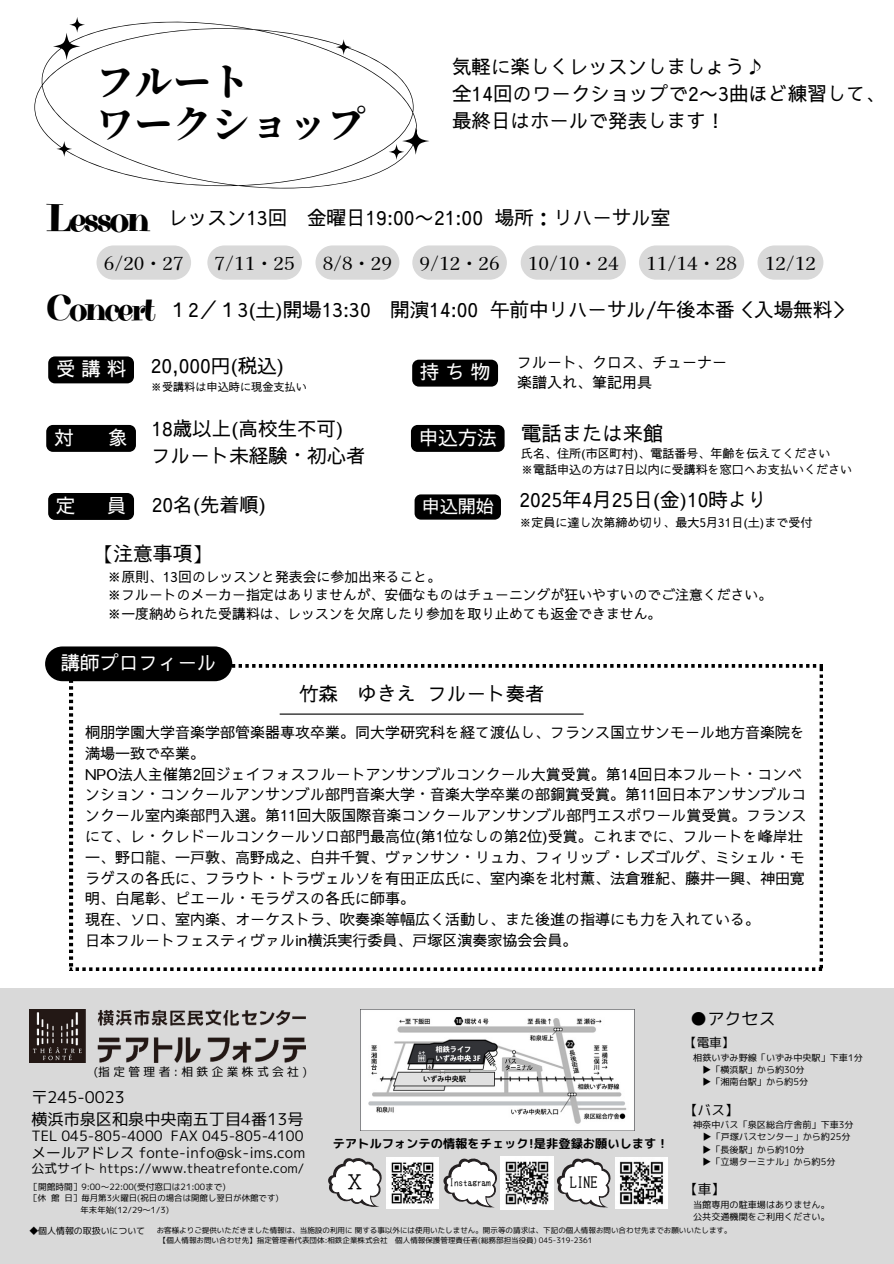
<style>
.page{position:relative;width:894px;height:1264px;background:#fff}
.page>*{position:absolute;margin:0;border:0;box-sizing:border-box;transform-origin:0 0}
.t1{font:39.15px "Purple Purse";letter-spacing:-.085em;color:#000}
.t2{font:38.4px/41.5px "Soukou Mincho";letter-spacing:.005em;color:#000}
.t3{font:36.45px "Purple Purse";letter-spacing:-.085em;color:#000}
.t4{font:500 20.25px "Sawarabi Gothic";color:#000}
.t5{font:500 19.8px "Sawarabi Gothic";color:#000}
.t6{font:500 19.5px/27px "Sawarabi Gothic";color:#000}
.t7{font:500 19.5px "Sawarabi Gothic";color:#fff}
.t8{font:18.15px "cinecaption";color:#000}
.t9{font:18px "Kaisei Opti";color:#000}
.t10{font:500 18px "Sawarabi Gothic";color:#fff}
.t11{font:17.1px "mplus 1 p regular";color:#000}
.t12{font:16.2px "mplus 1 p regular";color:#000}
.t13{font:500 15px/20.7px "Sawarabi Gothic";color:#000}
.t14{font:14.7px "mplus 1 p regular";color:#000}
.t15{font:14.25px "mplus 1 p regular";color:#000}
.t16{font:500 13.8px "Sawarabi Gothic";color:#000}
.t17{font:13.65px "mplus 1 p regular";color:#000}
.t18{font:13.65px "cinecaption";color:#000}
.t19{font:12.9px "mplus 1 p regular";color:#000}
.t20{font:12.6px "mplus 1 p regular";color:#000}
.t21{font:12.3px "rounded mplus 1 p bold";color:#000}
.t22{font:500 12px "Sawarabi Gothic";color:#000}
.t23{font:11.7px "mplus 1 p regular";letter-spacing:.29em;color:#000}
.t24{font:500 11.1px "Sawarabi Gothic";color:#000}
.t25{font:9.15px "mplus 1 p regular";color:#000}
.t26{font:9.15px "cinecaption";color:#000}
.t27{font:8.85px "mplus 1 p regular";color:#000}
.t28{font:8.7px "mplus 1 p regular";color:#000}
.t29{font:8.4px "mplus 1 p regular";color:#000}
.t30{font:7.5px "mplus 1 p regular";color:#000}
.s1{font-family:"Noto Sans CJ Ksc";font-weight:400}
</style>
<div class="page">
<div style="left:0;top:987px;width:893px;height:276px;background:#d9d9d9"></div>
<img style="left:29px;top:1009px;width:276px;height:53px">
<img style="left:360px;top:1009px;width:274px;height:121px">
<svg style="left:328px;top:1158px;width:54px;height:49px"></svg>
<svg style="left:443px;top:1158px;width:54px;height:50px"></svg>
<svg style="left:557px;top:1158px;width:54px;height:50px"></svg>
<img style="left:501px;top:1156px;width:52px;height:53px">
<img style="left:386px;top:1157px;width:52px;height:51px">
<img style="left:615px;top:1157px;width:52px;height:51px">
<svg style="left:70px;top:664px;width:752px;height:306px"></svg>
<hr style="left:279px;top:713px;width:304px;height:1px;background:#000">
<svg style="left:34px;top:21px;width:395px;height:168px"></svg>
<svg style="left:388px;top:144px;width:16px;height:16px"></svg>
<svg style="left:69px;top:17px;width:16px;height:16px"></svg>
<div style="left:45px;top:646px;width:187px;height:35px;background:#000;border-radius:17px"></div>
<svg style="left:96px;top:245px;width:95px;height:35px"></svg>
<svg style="left:207px;top:245px;width:95px;height:35px"></svg>
<svg style="left:315px;top:245px;width:84px;height:35px"></svg>
<svg style="left:412px;top:245px;width:94px;height:35px"></svg>
<svg style="left:520px;top:245px;width:105px;height:35px"></svg>
<svg style="left:639px;top:245px;width:105px;height:35px"></svg>
<div style="left:757px;top:245px;width:66px;height:35px;background:#d9d9d9;border-radius:17px"></div>
<div style="left:46px;top:425px;width:90px;height:27px;background:#000"></div>
<div style="left:414px;top:494px;width:87px;height:25px;background:#000"></div>
<div style="left:48px;top:356px;width:86px;height:27px;background:#000"></div>
<div style="left:411px;top:425px;width:93px;height:27px;background:#000;border-radius:7px"></div>
<div style="left:48px;top:493px;width:86px;height:27px;background:#000;border-radius:7px"></div>
<div style="left:412px;top:359px;width:86px;height:27px;background:#000"></div>
<p class="t2" style="left:96px;top:61px;width:271px">フルート<br>ワークショップ</p>
<h1 class="t6" style="left:452px;top:54px;width:434px">気軽に楽しくレッスンしましょう♪<br>全14回のワークショップで2〜3曲ほど練習して、最終日はホールで発表します！</h1>
<h3 class="t1" style="left:46px;top:196px;width:106px">Lesson</h3>
<h2 class="t6" style="left:168px;top:205px;width:503px">レッスン13回 金曜日19:00〜21:00 場所：リハーサル室</h2>
<p class="t9" style="left:104px;top:249px;width:82px">6/20・27</p>
<p class="t9" style="left:214px;top:249px;width:82px">7/11・25</p>
<p class="t9" style="left:322px;top:249px;width:71px">8/8・29</p>
<p class="t9" style="left:419px;top:249px;width:82px">9/12・26</p>
<p class="t9" style="left:527px;top:249px;width:92px">10/10・24</p>
<p class="t9" style="left:646px;top:249px;width:92px">11/14・28</p>
<p class="t9" style="left:764px;top:249px;width:53px">12/12</p>
<h5 class="t3" style="left:46px;top:287px;width:112px">Concert</h5>
<h3 class="t6" style="left:168px;top:296px;width:684px">１2／１3(土)開場13:30 開演14:00 午前中リハーサル/午後本番＜入場無料＞</h3>
<p class="t7" style="left:56px;top:360px;width:72px">受講料</p>
<p class="t6" style="left:151px;top:353px;width:135px">20,000円(税込)</p>
<p class="t24" style="left:151px;top:381px;width:157px">※受講料は申込時に現金支払い</p>
<p class="t7" style="left:420px;top:363px;width:72px">持ち物</p>
<p class="t13" style="left:517px;top:353px;width:211px;line-height:20.2px">フルート、クロス、チューナー楽譜入れ、筆記用具</p>
<p class="t7" style="left:54px;top:428px;width:21px">対</p>
<p class="t7" style="left:109px;top:428px;width:21px">象</p>
<p class="t6" style="left:151px;top:415px;width:216px">18歳以上(高校生不可)フルート未経験・初心者</p>
<p class="t7" style="left:418px;top:428px;width:79px">申込方法</p>
<p class="t4" style="left:521px;top:424px;width:144px">電話または来館</p>
<p class="t22" style="left:521px;top:447px;width:311px">氏名、住所(市区町村)、電話番号、年齢を伝えてください</p>
<h5 class="t22" style="left:521px;top:463px;width:332px">※電話申込の方は7日以内に受講料を窓口へお支払いください</h5>
<p class="t7" style="left:56px;top:496px;width:21px">定</p>
<p class="t7" style="left:107px;top:496px;width:21px">員</p>
<p class="t6" style="left:152px;top:492px;width:116px">20名(先着順)</p>
<p class="t10" style="left:421px;top:497px;width:73px">申込開始</p>
<p class="t6" style="left:519px;top:487px;width:249px">2025年4月25日(金)10時より</p>
<p class="t22" style="left:519px;top:517px;width:294px">※定員に達し次第締め切り、最大5月31日(土)まで受付</p>
<h3 class="t5" style="left:94px;top:544px;width:120px">【注意事項】</h3>
<p class="t16" style="left:107px;top:570px;width:335px">※原則、13回のレッスンと発表会に参加出来ること。</p>
<h6 class="t16" style="left:107px;top:588px;width:666px">※フルートのメーカー指定はありませんが、安価なものはチューニングが狂いやすいのでご注意ください。</h6>
<p class="t16" style="left:107px;top:607px;width:555px">※一度納められた受講料は、レッスンを欠席したり参加を取り止めても返金できません。</p>
<p class="t7" style="left:61px;top:653px;width:157px">講師プロフィール</p>
<p class="t6" style="left:299px;top:681px;width:247px">竹森 ゆきえ フルート奏者</p>
<p class="t13" style="left:85px;top:722px;width:722px">桐朋学園<span class="s1">⼤</span>学<span class="s1">⾳</span>楽学部管楽器専攻卒業。同<span class="s1">⼤</span>学研究科を経て渡仏し、フランス国<span class="s1">⽴</span>サンモール地<span class="s1">⽅⾳</span>楽院を満場<span class="s1">⼀</span>致で卒業。<br>NPO法<span class="s1">⼈</span>主催第2回ジェイフォスフルートアンサンブルコンクール<span class="s1">⼤</span>賞受賞。第14回<span class="s1">⽇</span>本フルート・コンベンション・コンクールアンサンブル部<span class="s1">⾨⾳</span>楽<span class="s1">⼤</span>学・<span class="s1">⾳</span>楽<span class="s1">⼤</span>学卒業の部銅賞受賞。第11回<span class="s1">⽇</span>本アンサンブルコンクール室内楽部<span class="s1">⾨⼊</span>選。第11回<span class="s1">⼤</span>阪国際<span class="s1">⾳</span>楽コンクールアンサンブル部<span class="s1">⾨</span>エスポワール賞受賞。フランスにて、レ・クレドールコンクールソロ部<span class="s1">⾨</span>最<span class="s1">⾼</span>位(第1位なしの第2位)受賞。これまでに、フルートを峰岸壮<span class="s1">⼀</span>、野<span class="s1">⼝⿓</span>、<span class="s1">⼀⼾</span>敦、<span class="s1">⾼</span>野成之、<span class="s1">⽩</span>井千賀、ヴァンサン・リュカ、フィリップ・レズゴルグ、ミシェル・モラゲスの各<span class="s1">⽒</span>に、フラウト・トラヴェルソを有<span class="s1">⽥</span>正広<span class="s1">⽒</span>に、室内楽を北村薫、法倉雅紀、藤井<span class="s1">⼀</span>興、神<span class="s1">⽥</span>寛明、<span class="s1">⽩</span>尾彰、ピエール・モラゲスの各<span class="s1">⽒</span>に師事。<br>現在、ソロ、室内楽、オーケストラ、吹奏楽等幅広く活動し、また後進の指導にも<span class="s1">⼒</span>を<span class="s1">⼊</span>れている。<br><span class="s1">⽇</span>本フルートフェスティヴァルin横浜実<span class="s1">⾏</span>委員、<span class="s1">⼾</span>塚区演奏家協会会員。</p>
<h3 class="t11" style="left:690px;top:1006px;width:87px">●アクセス</h3>
<h5 class="t20" style="left:684px;top:1033px;width:52px">【電車】</h5>
<h5 class="t25" style="left:693px;top:1050px;width:171px">相鉄いずみ野線「いずみ中央駅」下車1分</h5>
<h5 class="t25" style="left:702px;top:1063px;width:104px">▶︎ 「横浜駅」から約30分</h5>
<h5 class="t25" style="left:702px;top:1075px;width:107px">▶︎ 「湘南台駅」から約5分</h5>
<h5 class="t17" style="left:684px;top:1099px;width:56px">【バス】</h5>
<h5 class="t25" style="left:693px;top:1118px;width:162px">神奈中バス「泉区総合庁舎前」下車3分</h5>
<h2 class="t25" style="left:702px;top:1130px;width:149px">▶︎ 「戸塚バスセンター」から約25分</h2>
<h3 class="t25" style="left:702px;top:1142px;width:104px">▶︎ 「長後駅」から約10分</h3>
<h3 class="t25" style="left:702px;top:1154px;width:135px">▶︎ 「立場ターミナル」から約5分</h3>
<h3 class="t17" style="left:684px;top:1179px;width:42px">【車】</h3>
<p class="t25" style="left:693px;top:1198px;width:138px">当館専用の駐車場はありません。</p>
<h3 class="t25" style="left:693px;top:1210px;width:138px">公共交通機関をご利用ください。</h3>
<h6 class="t30" style="left:157px;top:1224px;width:576px">お客様よりご提供いただきました情報は、当施設の利用に関する事以外には使用いたしません。開示等の請求は、下記の個人情報お問い合わせ先までお願いいたします。</h6>
<h3 class="t30" style="left:159px;top:1234px;width:435px">【個人情報お問い合わせ先】指定管理者代表団体:相鉄企業株式会社 個人情報保護管理責任者(総務部担当役員) 045-319-2361</h3>
<h3 class="t23" style="left:94px;top:1063px;width:215px">(指定管理者:相鉄企業株式会社)</h3>
<p class="t12" style="left:31px;top:1085px;width:95px">〒245-0023</p>
<p class="t12" style="left:31px;top:1107px;width:273px">横浜市泉区和泉中央南五丁目4番13号</p>
<p class="t15" style="left:31px;top:1125px;width:273px">TEL 045-805-4000 FAX 045-805-4100</p>
<p class="t14" style="left:31px;top:1141px;width:275px">メールアドレス fonte-info@sk-ims.com</p>
<h3 class="t19" style="left:31px;top:1159px;width:274px">公式サイト https://www.theatrefonte.com/</h3>
<h3 class="t28" style="left:29px;top:1180px;width:198px">［開館時間］9:00〜22:00(受付窓口は21:00まで)</h3>
<h4 class="t29" style="left:29px;top:1191px;width:251px">［休館日］毎月第3火曜日(祝日の場合は開館し翌日が休館です)</h4>
<p class="t29" style="left:80px;top:1203px;width:90px">年末年始(12/29〜1/3)</p>
<p class="t21" style="left:332px;top:1134px;width:337px">テアトルフォンテの情報をチェック!是非登録お願いします！</p>
<h3 class="t8" style="left:345px;top:1171px;width:20px">Ｘ</h3>
<p class="t26" style="left:449px;top:1177px;width:43px">Instagram</p>
<p class="t18" style="left:569px;top:1173px;width:29px">LINE</p>
<h3 class="t27" style="left:29px;top:1224px;width:117px">◆個人情報の取扱いについて</h3>
</div>
